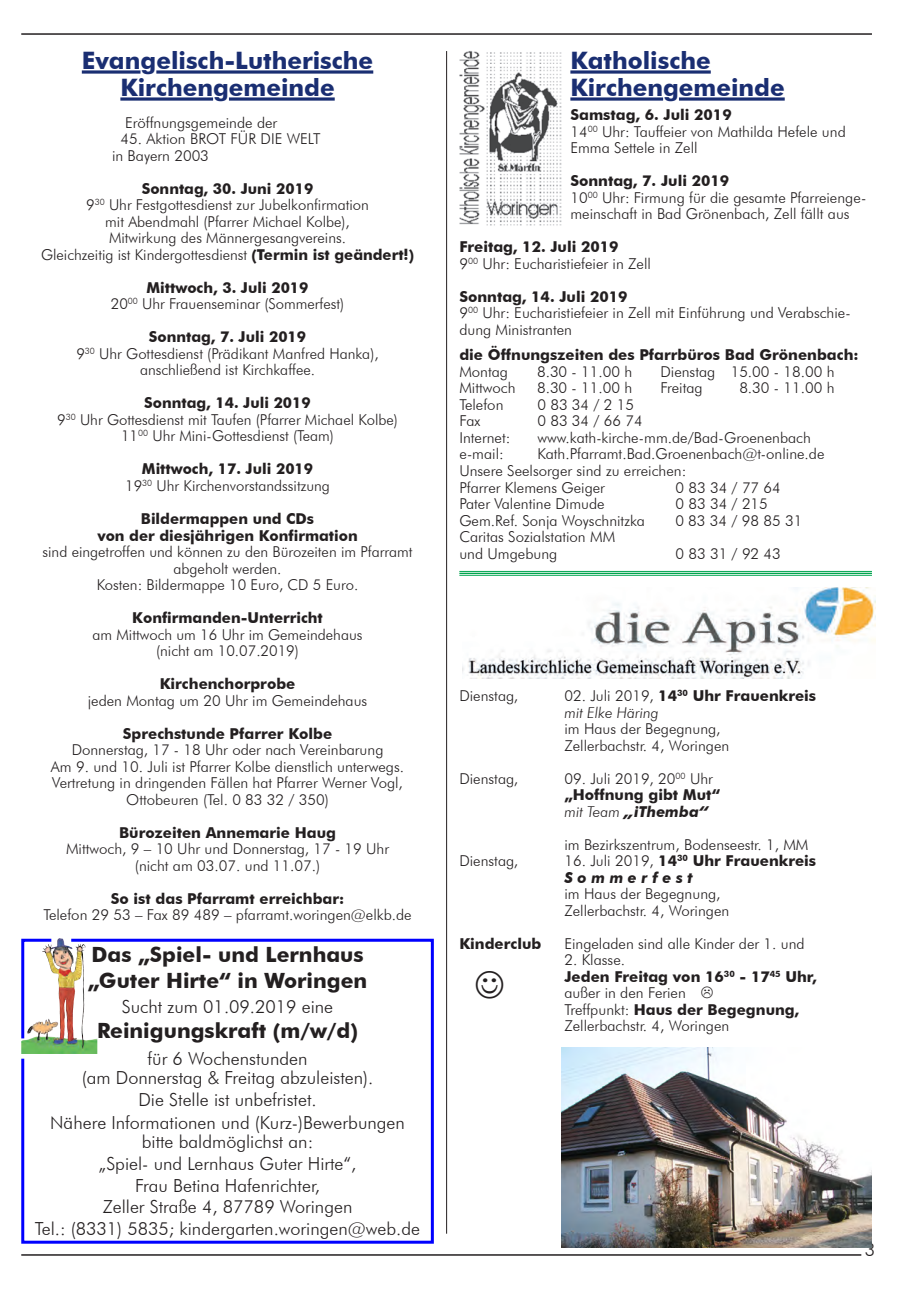
<style>
.page{position:relative;width:906px;height:1289px;background:#fff}
.page>*{position:absolute;margin:0;border:0;box-sizing:border-box;transform-origin:0 0}
.t1{font:700 24px "Futura BT";color:#1a2e72}
.t2{font:700 21px "Futura BT";color:#231f20}
.t3{font:300 18px "Futura BT";color:#231f20}
.t4{font:300 15px/16.5px "Futura BT";color:#231f20}
.t5{font:700 15px "Futura BT";color:#231f20}
.t6{font:italic 700 15px "Futura BT";color:#231f20}
.t7{font:italic 300 15px "Futura BT";color:#231f20}
.s1{font-weight:700}
.s2{font-weight:300}
</style>
<div class="page">
<svg style="left:21px;top:938px;width:413px;height:306px"></svg>
<img style="left:54px;top:938px;width:5px;height:23px">
<svg style="left:82px;top:70px;width:58px;height:4px"></svg>
<svg style="left:156px;top:70px;width:217px;height:4px"></svg>
<svg style="left:120px;top:97px;width:93px;height:4px"></svg>
<svg style="left:229px;top:97px;width:106px;height:4px"></svg>
<svg style="left:570px;top:70px;width:141px;height:4px"></svg>
<svg style="left:570px;top:97px;width:93px;height:4px"></svg>
<svg style="left:679px;top:97px;width:105px;height:4px"></svg>
<hr style="left:21px;top:33px;width:851px;height:2px;background:#231f20">
<hr style="left:21px;top:1254px;width:840px;height:1px;background:#231f20">
<hr style="left:446px;top:51px;width:1px;height:1182px;background:#231f20">
<img style="left:462px;top:587px;width:413px;height:91px">
<img style="left:459px;top:51px;width:103px;height:175px">
<hr style="left:459px;top:571px;width:413px;height:1px;background:#00a54f">
<hr style="left:459px;top:572px;width:413px;height:2px;background:#00a54f">
<hr style="left:459px;top:575px;width:413px;height:1px;background:#00a54f">
<svg style="left:21px;top:938px;width:33px;height:103px"></svg>
<img style="left:562px;top:1047px;width:310px;height:200px">
<p class="t1" style="left:82px;top:46px;width:293px">Evangelisch-Lutherische</p>
<p class="t1" style="left:120px;top:73px;width:216px">Kirchengemeinde</p>
<p class="t4" style="left:125px;top:114px;width:154px">Eröffnungsgemeinde der</p>
<p class="t4" style="left:121px;top:131px;width:202px">45. Aktion BROT FÜR DIE WELT</p>
<p class="t4" style="left:112px;top:147px;width:98px">in Bayern 2003</p>
<p class="t5" style="left:142px;top:179px;width:173px">Sonntag, 30. Juni 2019</p>
<p class="t4" style="left:86px;top:197px;width:284px">9<sup>30</sup> Uhr Festgottesdienst zur Jubelkonfirmation</p>
<p class="t4" style="left:105px;top:213px;width:246px">mit Abendmahl (Pfarrer Michael Kolbe),</p>
<p class="t4" style="left:109px;top:230px;width:239px">Mitwirkung des Männergesangvereins.</p>
<p class="t4" style="left:41px;top:246px;width:374px">Gleichzeitig ist Kindergottesdienst <span class="s1">(Termin ist geändert!)</span></p>
<p class="t5" style="left:146px;top:278px;width:163px">Mittwoch, 3. Juli 2019</p>
<p class="t4" style="left:111px;top:296px;width:235px">20<sup>00</sup> Uhr Frauenseminar (Sommerfest)</p>
<p class="t5" style="left:149px;top:328px;width:159px">Sonntag, 7. Juli 2019</p>
<p class="t4" style="left:76px;top:345px;width:304px">9<sup>30</sup> Uhr Gottesdienst (Prädikant Manfred Hanka),</p>
<p class="t4" style="left:140px;top:362px;width:177px">anschließend ist Kirchkaffee.</p>
<p class="t5" style="left:144px;top:394px;width:168px">Sonntag, 14. Juli 2019</p>
<p class="t4" style="left:57px;top:411px;width:342px">9<sup>30</sup> Uhr Gottesdienst mit Taufen (Pfarrer Michael Kolbe)</p>
<p class="t4" style="left:121px;top:428px;width:214px">11<sup>00</sup> Uhr Mini-Gottesdienst (Team)</p>
<p class="t5" style="left:142px;top:460px;width:173px">Mittwoch, 17. Juli 2019</p>
<p class="t4" style="left:125px;top:477px;width:206px">19<sup>30</sup> Uhr Kirchenvorstandssitzung</p>
<p class="t5" style="left:141px;top:509px;width:175px">Bildermappen und CDs</p>
<p class="t5" style="left:97px;top:526px;width:262px">von der diesjährigen Konfirmation</p>
<p class="t4" style="left:43px;top:543px;width:371px">sind eingetroffen und können zu den Bürozeiten im Pfarramt</p>
<p class="t4" style="left:173px;top:560px;width:109px">abgeholt werden.</p>
<p class="t4" style="left:97px;top:576px;width:263px">Kosten: Bildermappe 10 Euro, CD 5 Euro.</p>
<p class="t5" style="left:132px;top:608px;width:192px">Konfirmanden-Unterricht</p>
<p class="t4" style="left:92px;top:626px;width:271px">am Mittwoch um 16 Uhr im Gemeindehaus</p>
<p class="t4" style="left:156px;top:642px;width:144px">(nicht am 10.07.2019)</p>
<p class="t5" style="left:160px;top:674px;width:137px">Kirchenchorprobe</p>
<p class="t4" style="left:88px;top:692px;width:281px">jeden Montag um 20 Uhr im Gemeindehaus</p>
<p class="t5" style="left:123px;top:724px;width:211px">Sprechstunde Pfarrer Kolbe</p>
<p class="t4" style="left:72px;top:741px;width:313px">Donnerstag, 17 - 18 Uhr oder nach Vereinbarung</p>
<p class="t4" style="left:51px;top:758px;width:355px">Am 9. und 10. Juli ist Pfarrer Kolbe dienstlich unterwegs.</p>
<p class="t4" style="left:52px;top:774px;width:352px">Vertretung in dringenden Fällen hat Pfarrer Werner Vogl,</p>
<p class="t4" style="left:126px;top:791px;width:204px">Ottobeuren (Tel. 0 83 32 / 350)</p>
<p class="t5" style="left:119px;top:823px;width:218px">Bürozeiten Annemarie Haug</p>
<p class="t4" style="left:66px;top:840px;width:324px">Mittwoch, 9 – 10 Uhr und Donnerstag, 17 - 19 Uhr</p>
<p class="t4" style="left:135px;top:857px;width:187px">(nicht am 03.07. und 11.07.)</p>
<p class="t5" style="left:111px;top:889px;width:235px">So ist das Pfarramt erreichbar:</p>
<p class="t4" style="left:43px;top:906px;width:370px">Telefon 29 53 – Fax 89 489 – pfarramt.woringen@elkb.de</p>
<p class="t2" style="left:91px;top:942px;width:274px">Das „Spiel- und Lernhaus</p>
<p class="t2" style="left:88px;top:967px;width:281px">„Guter Hirte“ in Woringen</p>
<p class="t3" style="left:122px;top:995px;width:213px">Sucht zum 01.09.2019 eine</p>
<p class="t2" style="left:97px;top:1017px;width:262px">Reinigungskraft (m/w/d)</p>
<p class="t3" style="left:148px;top:1047px;width:161px">für 6 Wochenstunden</p>
<p class="t3" style="left:82px;top:1066px;width:293px">(am Donnerstag &amp; Freitag abzuleisten).</p>
<p class="t3" style="left:138px;top:1088px;width:180px">Die Stelle ist unbefristet.</p>
<p class="t3" style="left:50px;top:1111px;width:356px">Nähere Informationen und (Kurz-)Bewerbungen</p>
<p class="t3" style="left:142px;top:1131px;width:173px">bitte baldmöglichst an:</p>
<p class="t3" style="left:99px;top:1152px;width:259px">„Spiel- und Lernhaus Guter Hirte“,</p>
<p class="t3" style="left:135px;top:1174px;width:187px">Frau Betina Hafenrichter,</p>
<p class="t3" style="left:103px;top:1195px;width:251px">Zeller Straße 4, 87789 Woringen</p>
<p class="t3" style="left:35px;top:1217px;width:386px">Tel.: (8331) 5835; kindergarten.woringen@web.de</p>
<p class="t1" style="left:570px;top:46px;width:142px">Katholische</p>
<p class="t1" style="left:570px;top:73px;width:216px">Kirchengemeinde</p>
<p class="t5" style="left:570px;top:106px;width:163px">Samstag, 6. Juli 2019</p>
<p class="t4" style="left:570px;top:123px;width:277px">14<sup>00</sup> Uhr: Tauffeier von Mathilda Hefele und<br>Emma Settele in Zell</p>
<p class="t5" style="left:570px;top:172px;width:160px">Sonntag, 7. Juli 2019</p>
<p class="t4" style="left:570px;top:189px;width:297px">10<sup>00</sup> Uhr: Firmung für die gesamte Pfarreienge&shy;meinschaft in Bad Grönenbach, Zell fällt aus</p>
<p class="t5" style="left:459px;top:238px;width:161px">Freitag, 12. Juli 2019</p>
<p class="t4" style="left:459px;top:255px;width:193px">9<sup>00</sup> Uhr: Eucharistiefeier in Zell</p>
<p class="t5" style="left:459px;top:287px;width:170px">Sonntag, 14. Juli 2019</p>
<p class="t4" style="left:459px;top:305px;width:393px">9<sup>00</sup> Uhr: Eucharistiefeier in Zell mit Einführung und Verabschie&shy;dung Ministranten</p>
<p class="t5" style="left:459px;top:346px;width:401px">die Öffnungszeiten des Pfarrbüros Bad Grönenbach:</p>
<p class="t4" style="left:459px;top:363px;width:50px">Montag</p>
<p class="t4" style="left:537px;top:363px;width:97px">8.30 - 11.00 h</p>
<p class="t4" style="left:660px;top:363px;width:175px">Dienstag 15.00 - 18.00 h</p>
<p class="t4" style="left:459px;top:380px;width:58px">Mittwoch</p>
<p class="t4" style="left:537px;top:380px;width:97px">8.30 - 11.00 h</p>
<p class="t4" style="left:660px;top:380px;width:44px">Freitag</p>
<p class="t4" style="left:739px;top:380px;width:97px">8.30 - 11.00 h</p>
<p class="t4" style="left:459px;top:396px;width:46px">Telefon</p>
<p class="t4" style="left:537px;top:396px;width:98px">0 83 34 / 2 15</p>
<p class="t4" style="left:459px;top:413px;width:22px">Fax</p>
<p class="t4" style="left:537px;top:413px;width:107px">0 83 34 / 66 74</p>
<p class="t4" style="left:459px;top:429px;width:52px">Internet:</p>
<p class="t4" style="left:537px;top:429px;width:275px">www.kath-kirche-mm.de/Bad-Groenenbach</p>
<p class="t4" style="left:459px;top:446px;width:46px">e-mail:</p>
<p class="t4" style="left:537px;top:446px;width:289px">Kath.Pfarramt.Bad.Groenenbach@t-online.de</p>
<p class="t4" style="left:459px;top:462px;width:228px">Unsere Seelsorger sind zu erreichen:</p>
<p class="t4" style="left:459px;top:479px;width:147px">Pfarrer Klemens Geiger</p>
<p class="t4" style="left:675px;top:479px;width:107px">0 83 34 / 77 64</p>
<p class="t4" style="left:459px;top:495px;width:147px">Pater Valentine Dimude</p>
<p class="t4" style="left:675px;top:495px;width:94px">0 83 34 / 215</p>
<p class="t4" style="left:459px;top:512px;width:187px">Gem.Ref. Sonja Woyschnitzka</p>
<p class="t4" style="left:675px;top:512px;width:129px">0 83 34 / 98 85 31</p>
<p class="t4" style="left:459px;top:528px;width:157px">Caritas Sozialstation MM</p>
<p class="t4" style="left:459px;top:545px;width:99px">und Umgebung</p>
<p class="t4" style="left:675px;top:545px;width:107px">0 83 31 / 92 43</p>
<p class="t4" style="left:459px;top:687px;width:60px">Dienstag,</p>
<p class="t5" style="left:564px;top:686px;width:253px"><span class="s2">02. Juli 2019,</span> 14<sup>30</sup> Uhr Frauenkreis</p>
<p class="t7" style="left:564px;top:703px;width:96px">mit Elke Häring</p>
<p class="t4" style="left:564px;top:720px;width:157px">im Haus der Begegnung,</p>
<p class="t4" style="left:564px;top:737px;width:166px">Zellerbachstr. 4, Woringen</p>
<p class="t4" style="left:459px;top:770px;width:60px">Dienstag,</p>
<p class="t4" style="left:564px;top:770px;width:150px">09. Juli 2019, 20<sup>00</sup> Uhr</p>
<p class="t5" style="left:564px;top:785px;width:157px">„Hoffnung gibt Mut“</p>
<p class="t6" style="left:564px;top:802px;width:146px"><span class="s2">mit Team</span> „iThemba“</p>
<p class="t4" style="left:564px;top:836px;width:246px">im Bezirkszentrum, Bodenseestr. 1, MM</p>
<p class="t4" style="left:459px;top:852px;width:60px">Dienstag,</p>
<p class="t5" style="left:564px;top:851px;width:253px"><span class="s2">16. Juli 2019,</span> 14<sup>30</sup> Uhr Frauenkreis</p>
<p class="t6" style="left:564px;top:868px;width:130px">S o m m e r f e s t</p>
<p class="t4" style="left:564px;top:885px;width:157px">im Haus der Begegnung,</p>
<p class="t4" style="left:564px;top:902px;width:166px">Zellerbachstr. 4, Woringen</p>
<p class="t5" style="left:459px;top:934px;width:84px">Kinderclub</p>
<p class="t4" style="left:564px;top:935px;width:242px">Eingeladen sind alle Kinder der 1. und</p>
<p class="t4" style="left:564px;top:951px;width:62px">2. Klasse.</p>
<p class="t5" style="left:564px;top:967px;width:254px">Jeden Freitag von 16<sup>30</sup> - 17<sup>45</sup> Uhr,</p>
<p class="t4" style="left:564px;top:984px;width:123px">außer in den Ferien</p>
<p class="t5" style="left:564px;top:1000px;width:236px"><span class="s2">Treffpunkt:</span> Haus der Begegnung,</p>
<p class="t4" style="left:564px;top:1017px;width:166px">Zellerbachstr. 4, Woringen</p>
<p class="t3" style="left:864px;top:1238px;width:12px">3</p>
</div>
